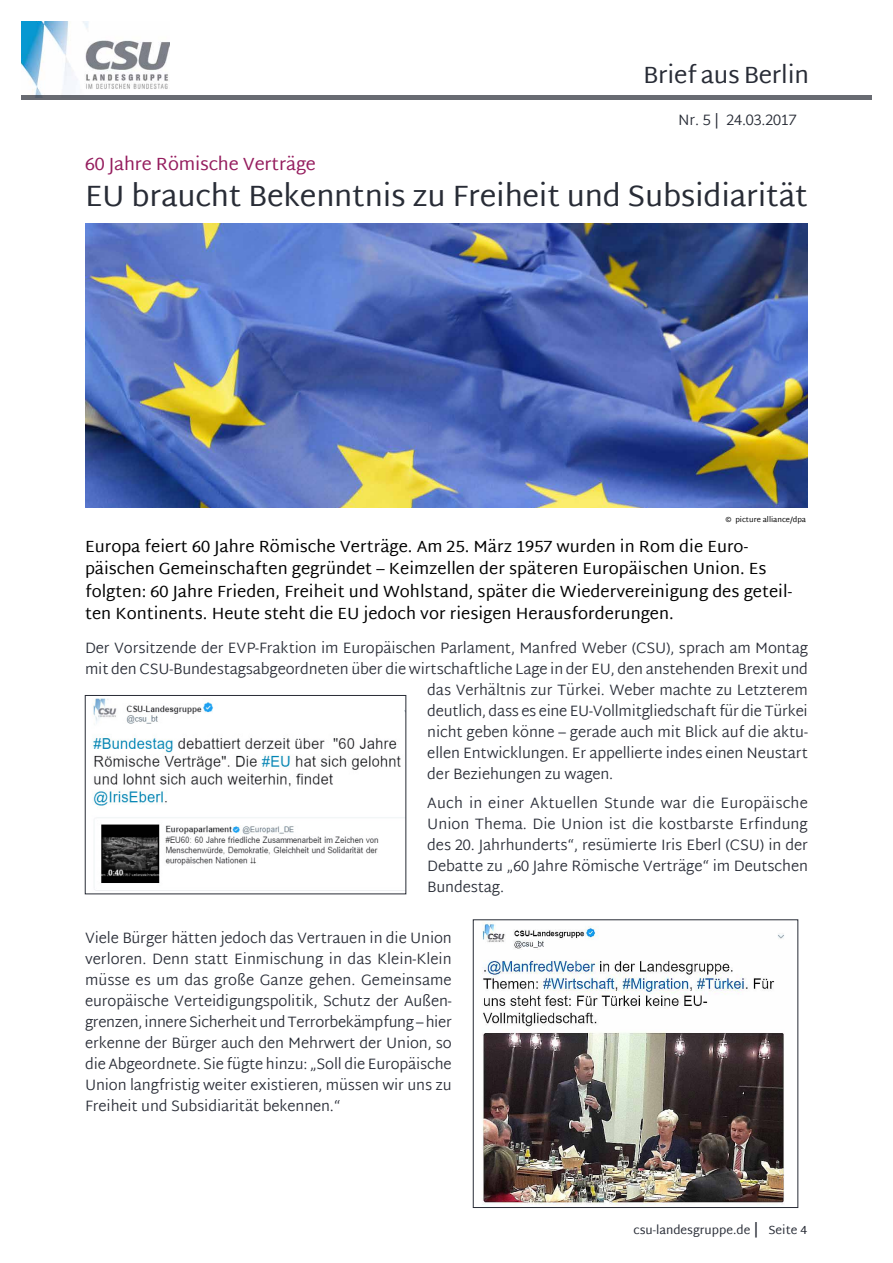
<style>
.page{position:relative;width:893px;height:1263px;background:#fff}
.page>*{position:absolute;margin:0;border:0;box-sizing:border-box;transform-origin:0 0}
._03_BaB_Ü_Fett_Artik{font:30px "Martel Sans";letter-spacing:-.01em;color:#282c36}
.t1{font:24px "Martel Sans";letter-spacing:-.01em;color:#282c36}
._03_BaB_Ü_Beere_Arti{font:18px "Martel Sans";letter-spacing:-.01em;color:#951d5e}
._03_BaB_Teaser{font:16.5px/22.5px "Martel Sans";color:#000}
._04_BaB_Fließtext{font:300 15px/21px "Martel Sans";letter-spacing:-.01em;color:#282c36;text-align:justify}
.t2{font:12px "Martel Sans";color:#282c36}
._13_BaB_Rechtevermer{font:7.5px "Martel Sans";color:#000}
.s1{font-size:15px}
</style>
<div class="page">
<img style="left:21px;top:21px;width:149px;height:75px">
<hr style="left:21px;top:96px;width:851px;height:4px;background:#686b72">
<img style="left:85px;top:223px;width:723px;height:285px">
<img style="left:92px;top:698px;width:312px;height:193px">
<div style="left:85px;top:695px;width:321px;height:199px;border:1px solid #282c36"></div>
<img style="left:482px;top:922px;width:303px;height:283px">
<div style="left:473px;top:919px;width:325px;height:289px;border:1px solid #282c36"></div>
<h2 class="t1" style="left:643px;top:61px;width:167px">Brief aus Berlin</h2>
<p class="_04_BaB_Fließtext" style="left:678px;top:110px;width:120px">Nr. 5 | 24.03.2017</p>
<p class="_03_BaB_Ü_Beere_Arti" style="left:85px;top:153px;width:232px">60 Jahre Römische Verträge</p>
<p class="_03_BaB_Ü_Fett_Artik" style="left:85px;top:178px;width:724px">EU braucht Bekenntnis zu Freiheit und Subsidiarität</p>
<p class="_13_BaB_Rechtevermer" style="left:725px;top:515px;width:82px">© picture alliance/dpa</p>
<p class="_03_BaB_Teaser" style="left:85px;top:535px;width:708px">Europa feiert 60 Jahre Römische Verträge. Am 25. März 1957 wurden in Rom die Euro&shy;päischen Gemeinschaften gegründet – Keimzellen der späteren Europäischen Union. Es folgten: 60 Jahre Frieden, Freiheit und Wohlstand, später die Wiedervereinigung des geteil&shy;ten Kontinents. Heute steht die EU jedoch vor riesigen Herausforderungen.</p>
<p class="_04_BaB_Fließtext" style="left:85px;top:638px;width:724px">Der Vorsitzende der EVP-Fraktion im Europäischen Parlament, Manfred Weber (CSU), sprach am Montag</p>
<p class="_04_BaB_Fließtext" style="left:85px;top:659px;width:724px">mit den CSU-Bundestagsabgeordneten über die wirtschaftliche Lage in der EU, den anstehenden Brexit und</p>
<p class="_04_BaB_Fließtext" style="left:427px;top:680px;width:382px">das Verhältnis zur Türkei. Weber machte zu Letzterem</p>
<p class="_04_BaB_Fließtext" style="left:427px;top:701px;width:382px">deutlich, dass es eine EU-Vollmitgliedschaft für die Türkei</p>
<p class="_04_BaB_Fließtext" style="left:427px;top:722px;width:382px">nicht geben könne – gerade auch mit Blick auf die aktu-</p>
<p class="_04_BaB_Fließtext" style="left:427px;top:743px;width:382px">ellen Entwicklungen. Er appellierte indes einen Neustart</p>
<p class="_04_BaB_Fließtext" style="left:427px;top:764px;width:188px">der Beziehungen zu wagen.</p>
<p class="_04_BaB_Fließtext" style="left:427px;top:794px;width:382px">Auch in einer Aktuellen Stunde war die Europäische Union Thema. Die Union ist die kostbarste Erfindung des 20. Jahrhunderts“, resümierte Iris Eberl (CSU) in der Debatte zu „60 Jahre Römische Verträge“ im Deutschen Bundestag.</p>
<p class="_04_BaB_Fließtext" style="left:85px;top:928px;width:368px">Viele Bürger hätten jedoch das Vertrauen in die Union verloren. Denn statt Einmischung in das Klein-Klein müsse es um das große Ganze gehen. Gemeinsame europäische Verteidigungspolitik, Schutz der Außen&shy;grenzen, innere Sicherheit und Terrorbekämpfung – hier erkenne der Bürger auch den Mehrwert der Union, so die Abgeordnete. Sie fügte hinzu: „Soll die Europäische Union langfristig weiter existieren, müssen wir uns zu Freiheit und Subsidiarität bekennen.“</p>
<p class="t2" style="left:633px;top:1223px;width:175px">csu-landesgruppe.de <span class="s1">|</span> Seite 4</p>
</div>
